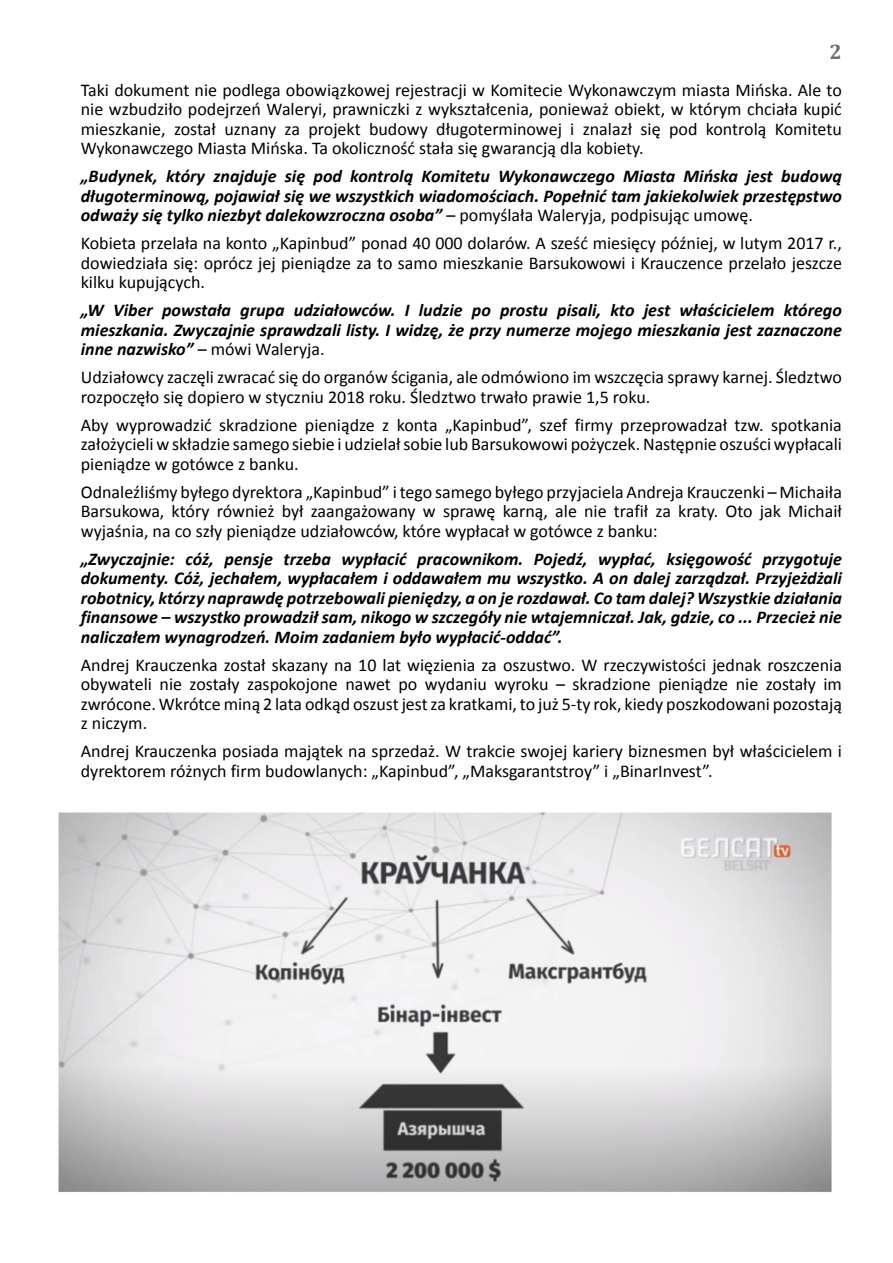
<style>
.page{position:relative;width:893px;height:1263px;background:#fff}
.page>*{position:absolute;margin:0;border:0;box-sizing:border-box;transform-origin:0 0}
.t1{font:700 21px "Cambria";color:#6d6e71}
.t2{font:18px/19.5px "Calibri";color:#000;text-align:justify}
.t3{font:italic 700 18px/19.5px "Calibri";color:#000;text-align:justify}
.s1{font-weight:400;font-style:normal}
</style>
<div class="page">
<img style="left:58px;top:812px;width:774px;height:380px">
<p class="t1" style="left:829px;top:39px;width:14px">2</p>
<p class="t2" style="left:81px;top:79px;width:763px">Taki dokument nie podlega obowiązkowej rejestracji w Komitecie Wykonawczym miasta Mińska. Ale to nie wzbudziło podejrzeń Waleryi, prawniczki z wykształcenia, ponieważ obiekt, w którym chciała kupić mieszkanie, został uznany za projekt budowy długoterminowej i znalazł się pod kontrolą Komitetu Wykonawczego Miasta Mińska. Ta okoliczność stała się gwarancją dla kobiety.</p>
<p class="t3" style="left:81px;top:166px;width:763px">„Budynek, który znajduje się pod kontrolą Komitetu Wykonawczego Miasta Mińska jest budową długoterminową, pojawiał się we wszystkich wiadomościach. Popełnić tam jakiekolwiek przestępstwo odważy się tylko niezbyt dalekowzroczna osoba” <span class="s1">– pomyślała Waleryja, podpisując umowę.</span></p>
<p class="t2" style="left:81px;top:233px;width:763px">Kobieta przelała na konto „Kapinbud” ponad 40 000 dolarów. A sześć miesięcy później, w lutym 2017 r., dowiedziała się: oprócz jej pieniądze za to samo mieszkanie Barsukowowi i Krauczence przelało jeszcze kilku kupujących.</p>
<p class="t3" style="left:81px;top:300px;width:763px">„W Viber powstała grupa udziałowców. I ludzie po prostu pisali, kto jest właścicielem którego mieszkania. Zwyczajnie sprawdzali listy. I widzę, że przy numerze mojego mieszkania jest zaznaczone inne nazwisko” <span class="s1">– mówi Waleryja.</span></p>
<p class="t2" style="left:81px;top:367px;width:763px">Udziałowcy zaczęli zwracać się do organów ścigania, ale odmówiono im wszczęcia sprawy karnej. Śledztwo rozpoczęło się dopiero w styczniu 2018 roku. Śledztwo trwało prawie 1,5 roku.</p>
<p class="t2" style="left:81px;top:414px;width:763px">Aby wyprowadzić skradzione pieniądze z konta „Kapinbud”, szef firmy przeprowadzał tzw. spotkania założycieli w składzie samego siebie i udzielał sobie lub Barsukowowi pożyczek. Następnie oszuści wypłacali pieniądze w gotówce z banku.</p>
<p class="t2" style="left:81px;top:481px;width:763px">Odnaleźliśmy byłego dyrektora „Kapinbud” i tego samego byłego przyjaciela Andreja Krauczenki – Michaiła Barsukowa, który również był zaangażowany w sprawę karną, ale nie trafił za kraty. Oto jak Michaił wyjaśnia, na co szły pieniądze udziałowców, które wypłacał w gotówce z banku:</p>
<p class="t3" style="left:81px;top:548px;width:763px">„Zwyczajnie: cóż, pensje trzeba wypłacić pracownikom. Pojedź, wypłać, księgowość przygotuje dokumenty. Cóż, jechałem, wypłacałem i oddawałem mu wszystko. A on dalej zarządzał. Przyjeżdżali robotnicy, którzy naprawdę potrzebowali pieniędzy, a on je rozdawał. Co tam dalej? Wszystkie działania finansowe – wszystko prowadził sam, nikogo w szczegóły nie wtajemniczał. Jak, gdzie, co ... Przecież nie naliczałem wynagrodzeń. Moim zadaniem było wypłacić-oddać”.</p>
<p class="t2" style="left:81px;top:654px;width:763px">Andrej Krauczenka został skazany na 10 lat więzienia za oszustwo. W rzeczywistości jednak roszczenia obywateli nie zostały zaspokojone nawet po wydaniu wyroku – skradzione pieniądze nie zostały im zwrócone. Wkrótce miną 2 lata odkąd oszust jest za kratkami, to już 5-ty rok, kiedy poszkodowani pozostają z niczym.</p>
<p class="t2" style="left:81px;top:741px;width:763px">Andrej Krauczenka posiada majątek na sprzedaż. W trakcie swojej kariery biznesmen był właścicielem i dyrektorem różnych firm budowlanych: „Kapinbud”, „Maksgarantstroy” i „BinarInvest”.</p>
</div>
